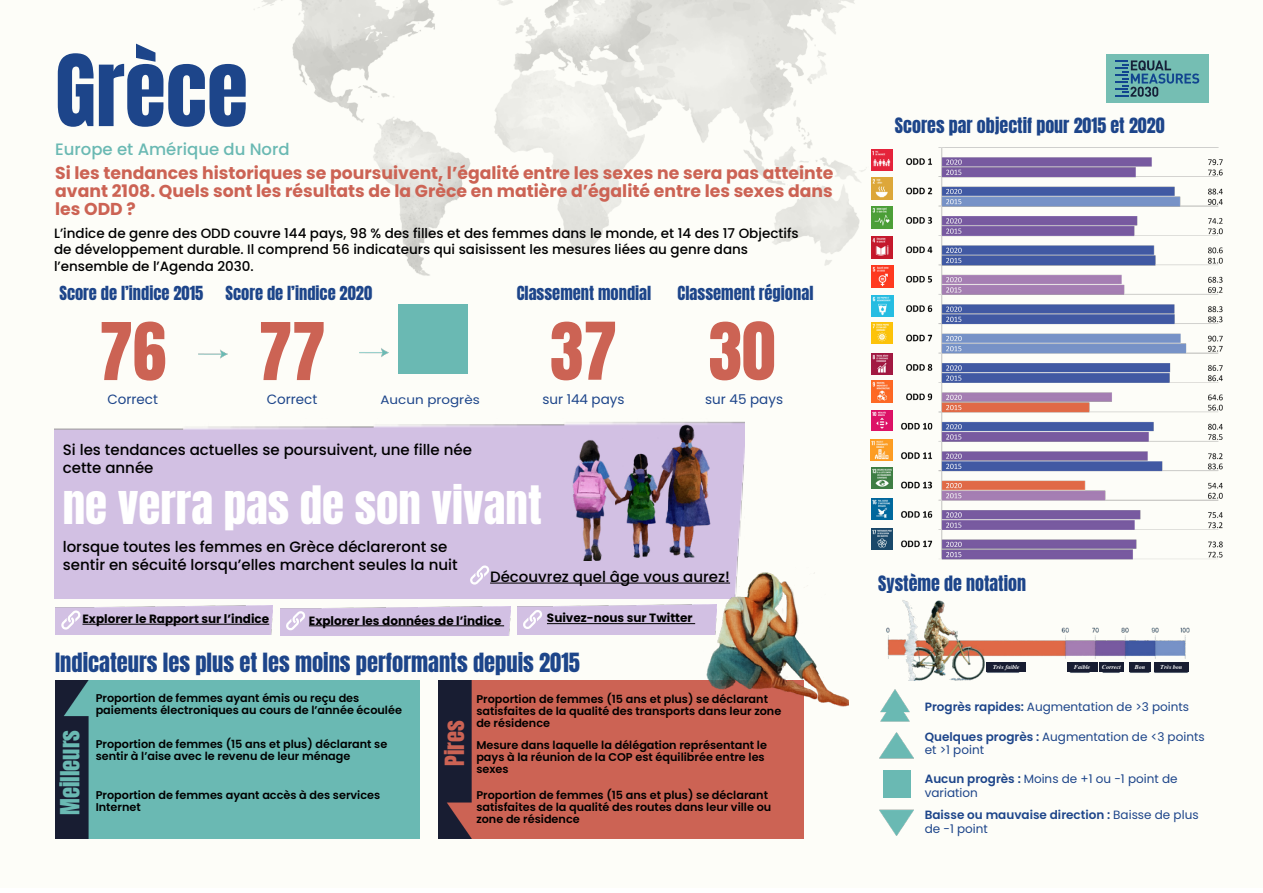
<style>
.page{position:relative;width:1263px;height:893px;background:#fff}
.page>*{position:absolute;margin:0;border:0;box-sizing:border-box;transform-origin:0 0}
.t1{font:84px "Anton";color:#1d458a}
.t2{font:67.5px "Anton";color:#cc6354}
.t3{font:45px "Anton";color:#fff}
.t4{font:22.5px "Anton";color:#1d458a}
.t5{font:22.5px "Anton";color:#6ab9b3}
.t6{font:22.5px "Anton";color:#cc6354}
.t7{font:18px "Anton";color:#1d458a}
.t8{font:700 17.25px/18px "Poppins";color:#cc6354;text-align:justify}
.t9{font:16.5px "Anton";color:#1d458a}
.t10{font:500 16.5px "Poppins";color:#6ab9b3}
.t11{font:500 15px/18px "Poppins";color:#000}
.t12{font:500 13.5px/16.2px "Poppins";color:#000}
.t13{font:13.5px "Poppins";color:#1d458a}
.t14{font:12.15px "Poppins";color:#1d458a;scale:1.11 1}
.t15{font:12px/13.5px "Poppins";color:#1d458a}
.t16{font:700 12px "Poppins";color:#000}
.t17{font:600 12px/13.5px "Poppins";color:#1d458a}
.t18{font:600 11.25px/12px "Poppins";color:#000}
.t19{font:italic 700 6px "Times";color:#fff}
.s1{font-weight:600}
.s2{font-weight:400}
</style>
<div class="page">
<img style="left:55px;top:0;width:1164px;height:839px">
<div style="left:1106px;top:54px;width:103px;height:49px;background:#75beb3"></div>
<svg style="left:1115px;top:60px;width:84px;height:37px"></svg>
<img style="left:56px;top:680px;width:364px;height:159px">
<img style="left:878px;top:594px;width:331px;height:86px">
<img style="left:439px;top:680px;width:364px;height:159px">
<div style="left:54px;top:418px;width:690px;height:181px;background:#d2c0e3"></div>
<div style="left:398px;top:305px;width:69px;height:69px;background:#6ab9b3"></div>
<hr style="left:490px;top:583px;width:240px;height:1px;background:#000">
<img style="left:198px;top:339px;width:30px;height:30px">
<img style="left:359px;top:337px;width:30px;height:30px">
<img style="left:56px;top:605px;width:217px;height:30px">
<hr style="left:82px;top:624px;width:187px;height:1px;background:#000">
<svg style="left:61px;top:610px;width:19px;height:20px"></svg>
<img style="left:281px;top:606px;width:229px;height:29px">
<svg style="left:286px;top:611px;width:20px;height:19px"></svg>
<img style="left:518px;top:605px;width:175px;height:29px">
<hr style="left:547px;top:623px;width:148px;height:1px;background:#000">
<svg style="left:523px;top:610px;width:20px;height:19px"></svg>
<img style="left:521px;top:421px;width:212px;height:139px">
<img style="left:693px;top:566px;width:155px;height:150px">
<img style="left:880px;top:809px;width:33px;height:26px">
<img style="left:878px;top:690px;width:34px;height:38px">
<img style="left:883px;top:770px;width:27px;height:28px">
<img style="left:879px;top:733px;width:34px;height:26px">
<hr style="left:309px;top:625px;width:195px;height:1px;background:#000">
<div style="left:986px;top:662px;width:40px;height:10px;background:#181d32"></div>
<div style="left:1067px;top:662px;width:30px;height:10px;background:#181d32"></div>
<div style="left:1099px;top:662px;width:25px;height:10px;background:#181d32"></div>
<div style="left:1129px;top:662px;width:22px;height:10px;background:#181d32"></div>
<div style="left:1154px;top:662px;width:34px;height:10px;background:#181d32"></div>
<img style="left:894px;top:148px;width:329px;height:433px">
<svg style="left:470px;top:565px;width:20px;height:20px"></svg>
<img style="left:871px;top:149px;width:22px;height:22px">
<img style="left:871px;top:178px;width:22px;height:21px">
<img style="left:871px;top:207px;width:22px;height:21px">
<img style="left:871px;top:236px;width:22px;height:22px">
<img style="left:871px;top:266px;width:22px;height:21px">
<img style="left:871px;top:295px;width:22px;height:22px">
<img style="left:871px;top:323px;width:21px;height:21px">
<img style="left:871px;top:353px;width:22px;height:22px">
<img style="left:871px;top:381px;width:22px;height:22px">
<img style="left:871px;top:411px;width:21px;height:19px">
<img style="left:871px;top:439px;width:21px;height:22px">
<img style="left:871px;top:468px;width:21px;height:21px">
<img style="left:871px;top:498px;width:21px;height:21px">
<img style="left:871px;top:528px;width:21px;height:21px">
<h1 class="t1" style="left:55px;top:48px;width:194px">Grèce</h1>
<h3 class="t10" style="left:55px;top:139px;width:236px">Europe et Amérique du Nord</h3>
<h3 class="t8" style="left:55px;top:164px;width:780px">Si les tendances historiques se poursuivent, l’égalité entre les sexes ne sera pas atteinte avant 2108. Quels sont les résultats de la Grèce en matière d’égalité entre les sexes dans les ODD ?</h3>
<p class="t12" style="left:54px;top:225px;width:746px">L’indice de genre des ODD couvre 144 pays, 98 % des filles et des femmes dans le monde, et 14 des 17 Objectifs de développement durable. Il comprend 56 indicateurs qui saisissent les mesures liées au genre dans l’ensemble de l’Agenda 2030.</p>
<h3 class="t9" style="left:59px;top:285px;width:145px">Score de l’indice 2015</h3>
<h3 class="t9" style="left:226px;top:285px;width:148px">Score de l’indice 2020</h3>
<h3 class="t9" style="left:517px;top:285px;width:136px">Classement mondial</h3>
<h3 class="t9" style="left:678px;top:285px;width:137px">Classement régional</h3>
<h2 class="t2" style="left:99px;top:317px;width:68px">76</h2>
<h2 class="t2" style="left:259px;top:317px;width:68px">77</h2>
<h2 class="t2" style="left:550px;top:317px;width:68px">37</h2>
<h2 class="t2" style="left:709px;top:317px;width:68px">30</h2>
<p class="t13" style="left:107px;top:392px;width:52px">Correct</p>
<p class="t13" style="left:267px;top:392px;width:52px">Correct</p>
<p class="t14" style="left:381px;top:392px;width:91px">Aucun progrès</p>
<p class="t13" style="left:542px;top:392px;width:84px">sur 144 pays</p>
<p class="t13" style="left:705px;top:392px;width:79px">sur 45 pays</p>
<h3 class="t11" style="left:63px;top:441px;width:411px">Si les tendances actuelles se poursuivent, une fille née cette année</h3>
<h3 class="t3" style="left:63px;top:482px;width:480px">ne verra pas de son vivant</h3>
<h3 class="t11" style="left:63px;top:538px;width:396px">lorsque toutes les femmes en Grèce déclareront se sentir en sécuité lorsqu’elles marchent seules la nuit</h3>
<h3 class="t11" style="left:490px;top:567px;width:241px">Découvrez quel âge vous aurez!</h3>
<p class="t16" style="left:82px;top:612px;width:188px">Explorer le Rapport sur l’indice</p>
<p class="t16" style="left:547px;top:611px;width:147px">Suivez-nous sur Twitter</p>
<p class="t16" style="left:309px;top:613px;width:194px">Explorer les données de l’indice</p>
<h3 class="t4" style="left:55px;top:651px;width:526px">Indicateurs les plus et les moins performants depuis 2015</h3>
<h3 class="t5" style="left:59px;top:815px;width:87px;rotate:-90deg">Meilleurs</h3>
<p class="t18" style="left:96px;top:692px;width:308px">Proportion de femmes ayant émis ou reçu des paiements électroniques au cours de l’année écoulée</p>
<p class="t18" style="left:476px;top:693px;width:306px">Proportion de femmes (15 ans et plus) se déclarant satisfaites de la qualité des transports dans leur zone de résidence</p>
<p class="t18" style="left:96px;top:738px;width:293px">Proportion de femmes (15 ans et plus) déclarant se sentir à l’aise avec le revenu de leur ménage</p>
<p class="t18" style="left:476px;top:739px;width:292px">Mesure dans laquelle la délégation représentant le pays à la réunion de la COP est équilibrée entre les sexes</p>
<p class="t18" style="left:96px;top:789px;width:286px">Proportion de femmes ayant accès à des services<br>Internet</p>
<p class="t18" style="left:476px;top:789px;width:296px">Proportion de femmes (15 ans et plus) se déclarant satisfaites de la qualité des routes dans leur ville ou zone de résidence</p>
<h3 class="t6" style="left:443px;top:766px;width:47px;rotate:-90deg">Pires</h3>
<h3 class="t7" style="left:895px;top:116px;width:271px">Scores par objectif pour 2015 et 2020</h3>
<h3 class="t7" style="left:878px;top:575px;width:149px">Système de notation</h3>
<p class="t19" style="left:993px;top:661px;width:28px">Très faible</p>
<p class="t19" style="left:1074px;top:661px;width:18px">Faible</p>
<p class="t19" style="left:1102px;top:661px;width:20px">Correct</p>
<p class="t19" style="left:1135px;top:661px;width:12px">Bon</p>
<p class="t19" style="left:1161px;top:661px;width:23px">Très bon</p>
<p class="t15" style="left:925px;top:700px;width:266px"><span class="s1">Progrès rapides:</span> Augmentation de &gt;3 points</p>
<p class="t15" style="left:925px;top:730px;width:281px"><span class="s1">Quelques progrès :</span> Augmentation de &lt;3 points et &gt;1 point</p>
<p class="t15" style="left:925px;top:772px;width:254px"><span class="s1">Aucun progrès :</span> Moins de +1 ou -1 point de variation</p>
<p class="t17" style="left:925px;top:808px;width:275px">Baisse ou mauvaise direction : <span class="s2">Baisse de plus de -1 point</span></p>
</div>
